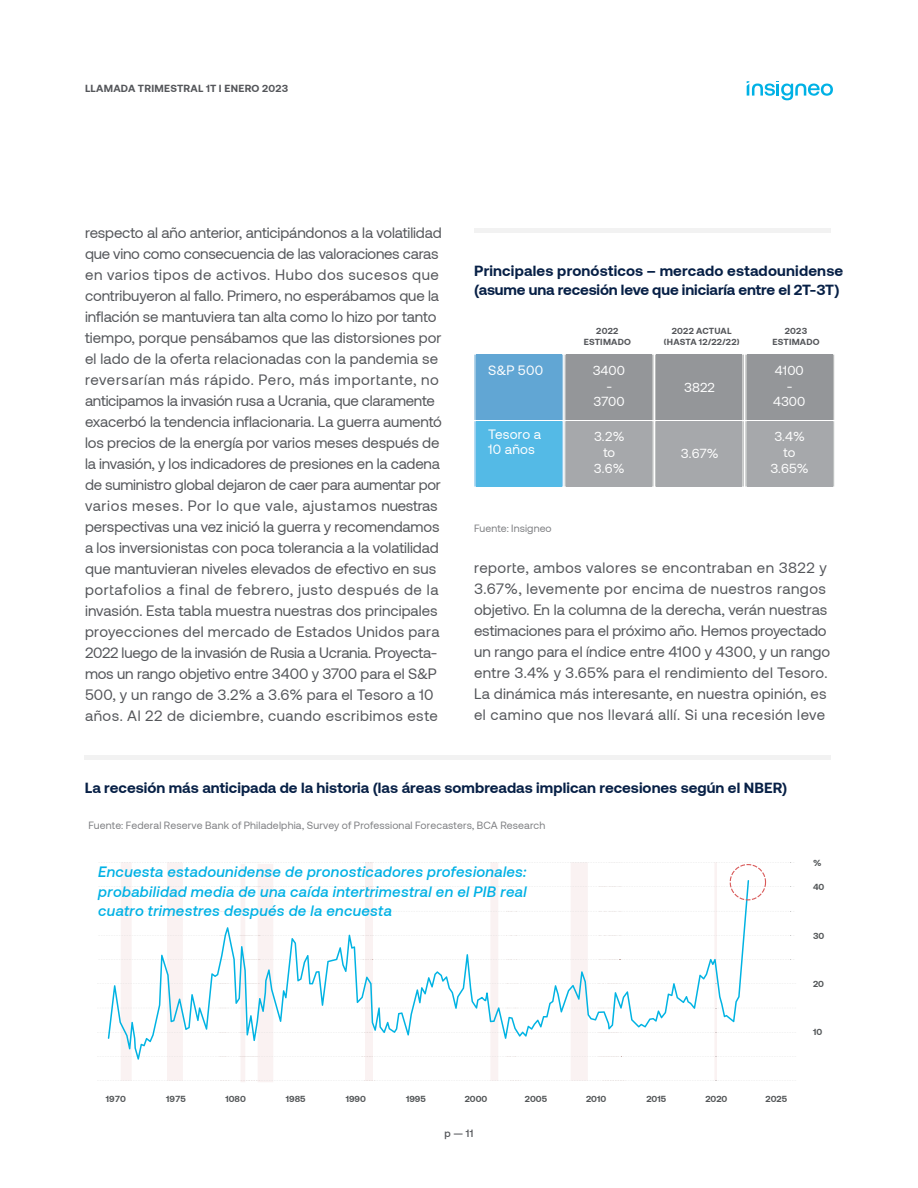
<style>
.page{position:relative;width:918px;height:1188px;background:#fff}
.page>*{position:absolute;margin:0;border:0;box-sizing:border-box;transform-origin:0 0}
.t1{font:15px/21px "Aeonik";color:#54565a}
.t2{font:700 15px/19.5px "Aeonik";letter-spacing:.005em;color:#072046}
.t3{font:italic 500 15px/19.5px "Aeonik";letter-spacing:.02em;color:#00b1e5;text-align:justify}
.t4{font:13.5px/15px "Aeonik";letter-spacing:.01em;color:#fff}
.t5{font:13.05px/15.8px "Aeonik";color:#fff;text-align:center}
.t6{font:10.5px "Aeonik";letter-spacing:.01em;color:#7f8083}
.t7{font:700 10.5px "Aeonik";letter-spacing:.02em;color:#54565a}
.t8{font:500 10.5px "Aeonik";color:#54565a}
.t9{font:700 9px "Aeonik";color:#545759}
.t10{font:700 9px/10.5px "Aeonik";letter-spacing:.025em;color:#54565a;text-align:center}
</style>
<div class="page">
<svg style="left:747px;top:81px;width:86px;height:19px"></svg>
<svg style="left:97px;top:862px;width:699px;height:220px"></svg>
<hr style="left:85px;top:755px;width:746px;height:4px;background:#f2f2f2">
<div style="left:474px;top:228px;width:357px;height:5px;background:#f2f2f2"></div>
<svg style="left:474px;top:355px;width:360px;height:132px;background:#93abb9"></svg>
<div style="left:747px;top:355px;width:86px;height:65px;background:#949699"></div>
<p class="t7" style="left:85px;top:83px;width:205px">LLAMADA TRIMESTRAL 1T | ENERO 2023</p>
<p class="t1" style="left:85px;top:223px;width:359px">respecto al año anterior, anticipándonos a la volatilidad que vino como consecuencia de las valoraciones caras en varios tipos de activos. Hubo dos sucesos que contribuyeron al fallo. Primero, no esperábamos que la inflación se mantuviera tan alta como lo hizo por tanto tiempo, porque pensábamos que las distorsiones por el lado de la oferta relacionadas con la pandemia se reversarían más rápido. Pero, más importante, no anticipamos la invasión rusa a Ucrania, que claramente exacerbó la tendencia inflacionaria. La guerra aumentó los precios de la energía por varios meses después de la invasión, y los indicadores de presiones en la cadena de suministro global dejaron de caer para aumentar por varios meses. Por lo que vale, ajustamos nuestras perspectivas una vez inició la guerra y recomendamos a los inversionistas con poca tolerancia a la volatilidad que mantuvieran niveles elevados de efectivo en sus portafolios a final de febrero, justo después de la invasión. Esta tabla muestra nuestras dos principales proyecciones del mercado de Estados Unidos para 2022 luego de la invasión de Rusia a Ucrania. Proyecta&shy;mos un rango objetivo entre 3400 y 3700 para el S&amp;P 500, y un rango de 3.2% a 3.6% para el Tesoro a 10 años. Al 22 de diciembre, cuando escribimos este</p>
<p class="t2" style="left:474px;top:260px;width:370px">Principales pronósticos – mercado estadounidense (asume una recesión leve que iniciaría entre el 2T-3T)</p>
<p class="t4" style="left:488px;top:363px;width:57px">S&amp;P 500</p>
<p class="t4" style="left:488px;top:427px;width:54px">Tesoro a<br>10 años</p>
<p class="t6" style="left:474px;top:523px;width:79px">Fuente: Insigneo</p>
<p class="t10" style="left:584px;top:326px;width:49px">2022<br>ESTIMADO</p>
<p class="t10" style="left:664px;top:326px;width:77px">2022 ACTUAL (HASTA 12/22/22)</p>
<p class="t10" style="left:772px;top:326px;width:49px">2023<br>ESTIMADO</p>
<p class="t5" style="left:593px;top:363px;width:34px">3400 -<br>3700</p>
<p class="t5" style="left:594px;top:429px;width:32px">3.2% to<br>3.6%</p>
<p class="t5" style="left:684px;top:379px;width:32px">3822</p>
<p class="t5" style="left:681px;top:445px;width:39px">3.67%</p>
<p class="t5" style="left:773px;top:363px;width:34px">4100 -<br>4300</p>
<p class="t5" style="left:770px;top:429px;width:40px">3.4% to<br>3.65%</p>
<p class="t1" style="left:474px;top:557px;width:358px">reporte, ambos valores se encontraban en 3822 y 3.67%, levemente por encima de nuestros rangos objetivo. En la columna de la derecha, verán nuestras estimaciones para el próximo año. Hemos proyectado un rango para el índice entre 4100 y 4300, y un rango entre 3.4% y 3.65% para el rendimiento del Tesoro.<br>La dinámica más interesante, en nuestra opinión, es el camino que nos llevará allí. Si una recesión leve</p>
<p class="t2" style="left:85px;top:778px;width:703px">La recesión más anticipada de la historia (las áreas sombreadas implican recesiones según el NBER)</p>
<p class="t6" style="left:89px;top:819px;width:458px">Fuente: Federal Reserve Bank of Philadelphia, Survey of Professional Forecasters, BCA Research</p>
<p class="t3" style="left:98px;top:862px;width:430px">Encuesta estadounidense de pronosticadores profesionales: probabilidad media de una caída intertrimestral en el PIB real cuatro trimestres después de la encuesta</p>
<p class="t9" style="left:106px;top:1094px;width:22px">1970</p>
<p class="t9" style="left:166px;top:1094px;width:21px">1975</p>
<p class="t9" style="left:226px;top:1094px;width:22px">1080</p>
<p class="t9" style="left:286px;top:1094px;width:21px">1985</p>
<p class="t9" style="left:346px;top:1094px;width:22px">1990</p>
<p class="t9" style="left:406px;top:1094px;width:21px">1995</p>
<p class="t9" style="left:465px;top:1094px;width:24px">2000</p>
<p class="t9" style="left:525px;top:1094px;width:24px">2005</p>
<p class="t9" style="left:586px;top:1094px;width:22px">2010</p>
<p class="t9" style="left:646px;top:1094px;width:21px">2015</p>
<p class="t9" style="left:705px;top:1094px;width:23px">2020</p>
<p class="t9" style="left:766px;top:1094px;width:23px">2025</p>
<p class="t8" style="left:445px;top:1127px;width:30px">p — 11</p>
<p class="t9" style="left:813px;top:858px;width:10px">%</p>
<p class="t9" style="left:813px;top:882px;width:13px">40</p>
<p class="t9" style="left:813px;top:930px;width:13px">30</p>
<p class="t9" style="left:813px;top:979px;width:12px">20</p>
<p class="t9" style="left:813px;top:1027px;width:11px">10</p>
</div>
